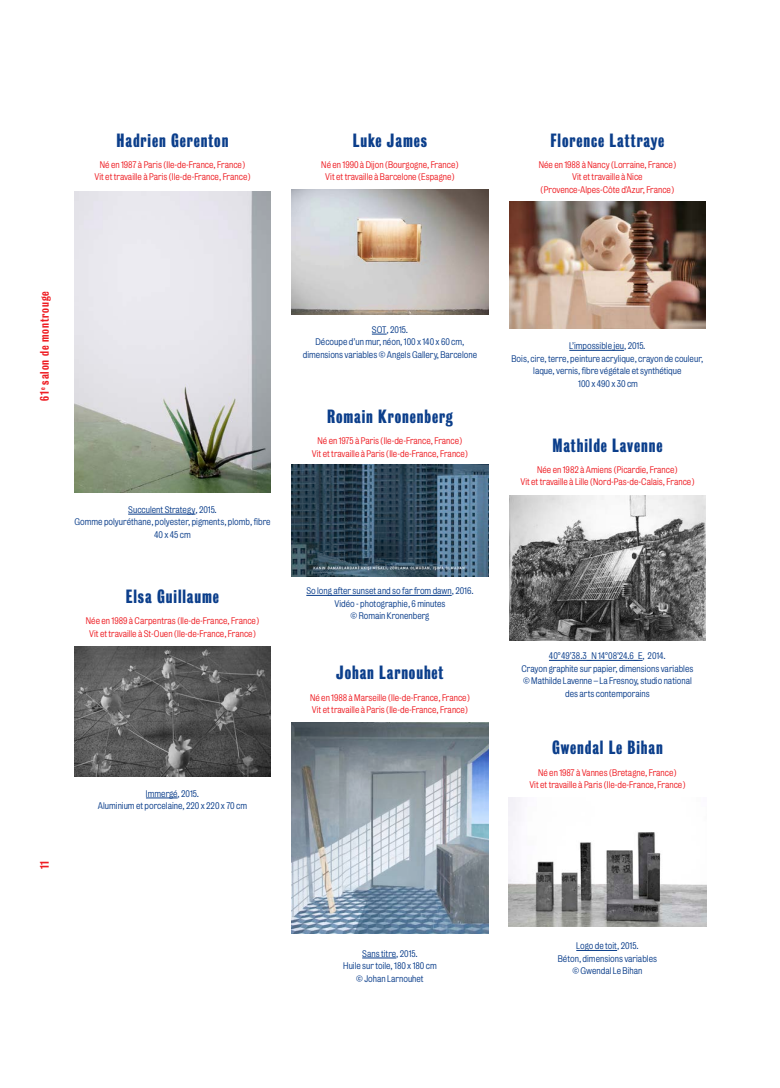
<style>
.page{position:relative;width:780px;height:1088px;background:#fff}
.page>*{position:absolute;margin:0;border:0;box-sizing:border-box;transform-origin:0 0}
.t1{font:17.5px "Bureau Grotesque One Seven";letter-spacing:.05em;color:#0b3e8b}
.t2{font:11.25px "Bureau Grotesque Three Five";letter-spacing:.08em;color:#ee1d23}
.t3{font:8.75px/12.5px "Bureau Grotesque Five One";color:#0b3e8b;text-align:center}
.t4{font:8.75px/12.5px "Bureau Grotesque Five One";color:#ee1d23;text-align:center}
</style>
<div class="page">
<hr style="left:128px;top:514px;width:67px;height:1px;background:#0b3e8b">
<hr style="left:146px;top:798px;width:31px;height:1px;background:#0b3e8b">
<img style="left:74px;top:191px;width:196px;height:301px">
<img style="left:74px;top:647px;width:196px;height:130px">
<svg style="left:372px;top:334px;width:14px;height:1px"></svg>
<hr style="left:306px;top:595px;width:145px;height:1px;background:#0b3e8b">
<hr style="left:362px;top:958px;width:34px;height:1px;background:#0b3e8b">
<img style="left:292px;top:189px;width:196px;height:125px">
<img style="left:292px;top:465px;width:196px;height:112px">
<img style="left:291px;top:722px;width:198px;height:212px">
<hr style="left:569px;top:350px;width:55px;height:1px;background:#0b3e8b">
<hr style="left:549px;top:660px;width:93px;height:1px;background:#0b3e8b">
<hr style="left:576px;top:950px;width:41px;height:1px;background:#0b3e8b">
<img style="left:509px;top:201px;width:196px;height:128px">
<img style="left:509px;top:495px;width:196px;height:145px">
<img style="left:508px;top:797px;width:198px;height:129px">
<h1 class="t1" style="left:117px;top:130px;width:113px">Hadrien Gerenton</h1>
<p class="t4" style="left:94px;top:158px;width:158px">Né en 1987 à Paris (Ile-de-France, France)<br>Vit et travaille à Paris (Ile-de-France, France)</p>
<h1 class="t1" style="left:353px;top:130px;width:76px">Luke James</h1>
<p class="t4" style="left:321px;top:158px;width:139px">Né en 1990 à Dijon (Bourgogne, France)<br>Vit et travaille à Barcelone (Espagne)</p>
<h1 class="t1" style="left:550px;top:130px;width:115px">Florence Lattraye</h1>
<p class="t4" style="left:538px;top:158px;width:139px">Née en 1988 à Nancy (Lorraine, France)<br>Vit et travaille à Nice (Provence-Alpes-Côte d'Azur, France)</p>
<p class="t2" style="left:38px;top:401px;width:111px;rotate:-90deg">61<sup>e</sup> salon de montrouge</p>
<p class="t3" style="left:74px;top:503px;width:197px">Succulent Strategy,2015.<br>Gomme polyuréthane, polyester, pigments, plomb, fibre<br>40 x 45 cm</p>
<h1 class="t1" style="left:126px;top:587px;width:95px">Elsa Guillaume</h1>
<p class="t4" style="left:86px;top:615px;width:175px">Née en 1989 à Carpentras (Ile-de-France, France)<br>Vit et travaille à St-Ouen (Ile-de-France, France)</p>
<p class="t2" style="left:38px;top:869px;width:10px;rotate:-90deg">11</p>
<p class="t3" style="left:98px;top:787px;width:151px">Immergé, 2015.<br>Aluminium et porcelaine, 220 x 220 x 70 cm</p>
<p class="t3" style="left:303px;top:323px;width:176px">SOT,2015.<br>Découpe d’un mur, néon, 100 x 140 x 60 cm, dimensions variables © Angels Gallery, Barcelone</p>
<h1 class="t1" style="left:327px;top:407px;width:127px">Romain Kronenberg</h1>
<p class="t4" style="left:312px;top:435px;width:158px">Né en 1975 à Paris (Ile-de-France, France)<br>Vit et travaille à Paris (Ile-de-France, France)</p>
<p class="t3" style="left:306px;top:585px;width:169px">So long after sunset and so far from dawn, 2016.<br>Vidéo - photographie, 6 minutes<br>© Romain Kronenberg</p>
<h1 class="t1" style="left:336px;top:663px;width:109px">Johan Larnouhet</h1>
<p class="t4" style="left:310px;top:691px;width:161px;text-align:left">Né en 1988 à Marseille (Ile-de-France, France)<br>Vit et travaille à Paris (Ile-de-France, France)</p>
<p class="t3" style="left:343px;top:947px;width:95px">Sans titre, 2015.<br>Huile sur toile, 180 x 180 cm © Johan Larnouhet</p>
<p class="t3" style="left:511px;top:340px;width:193px">L’impossible jeu, 2015.<br>Bois, cire, terre, peinture acrylique, crayon de couleur, laque, vernis, fibre végétale et synthétique<br>100 x 490 x 30 cm</p>
<h1 class="t1" style="left:552px;top:435px;width:112px">Mathilde Lavenne</h1>
<p class="t4" style="left:520px;top:463px;width:176px">Née en 1982 à Amiens (Picardie, France)<br>Vit et travaille à Lille (Nord-Pas-de-Calais, France)</p>
<p class="t3" style="left:521px;top:650px;width:173px">40°49’38.3_N 14°08’24.6_E, 2014.<br>Crayon graphite sur papier, dimensions variables © Mathilde Lavenne – La Fresnoy, studio national des arts contemporains</p>
<h1 class="t1" style="left:552px;top:738px;width:112px">Gwendal Le Bihan</h1>
<p class="t4" style="left:529px;top:766px;width:158px">Né en 1987 à Vannes (Bretagne, France)<br>Vit et travaille à Paris (Ile-de-France, France)</p>
<p class="t3" style="left:557px;top:940px;width:101px">Logo de toit, 2015.<br>Béton, dimensions variables © Gwendal Le Bihan</p>
</div>
